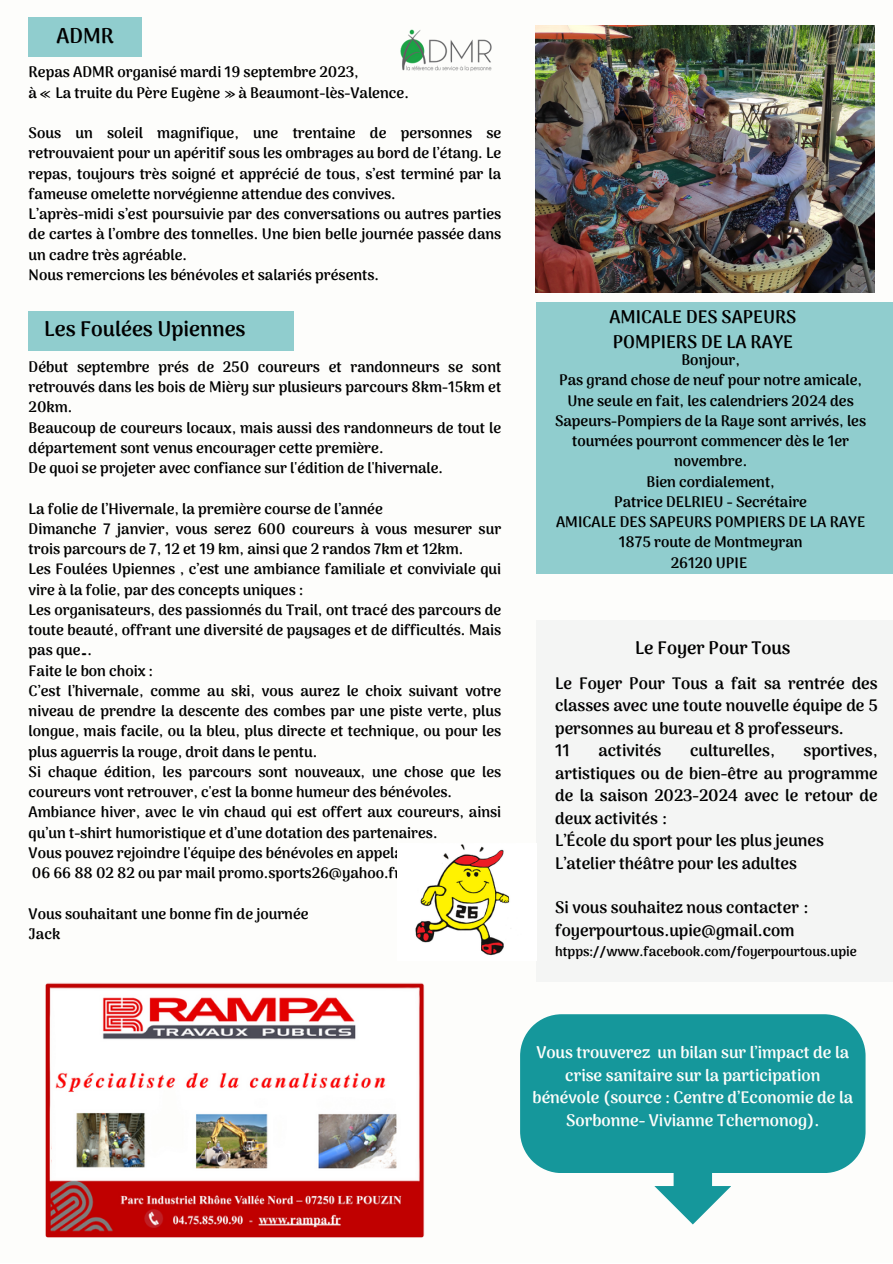
<style>
.page{position:relative;width:893px;height:1264px;background:#fff}
.page>*{position:absolute;margin:0;border:0;box-sizing:border-box;transform-origin:0 0}
.t1{font:800 21px "Arima Madurai";color:#000}
.t2{font:800 18px/24.8px "Arima Madurai";color:#000}
.t3{font:800 16.5px/22.5px "Arima Madurai";color:#000;text-align:justify}
.t4{font:800 16.5px/22.8px "Arima Madurai";color:#fdfdfb;text-align:center}
.t5{font:800 15px/20.2px "Arima Madurai";color:#000;text-align:justify}
.t6{font:800 13.5px "Arima Madurai";color:#000}
</style>
<div class="page">
<div style="left:0;top:0;width:892px;height:1262px;background:#fdfdfb"></div>
<img style="left:536px;top:26px;width:338px;height:266px">
<div style="left:29px;top:17px;width:113px;height:40px;background:#90cdce"></div>
<img style="left:45px;top:983px;width:380px;height:255px">
<div style="left:536px;top:302px;width:356px;height:272px;background:#90cdce"></div>
<div style="left:520px;top:1014px;width:345px;height:159px;background:#15979b"></div>
<div style="left:29px;top:311px;width:264px;height:40px;background:#90cdce"></div>
<div style="left:536px;top:620px;width:356px;height:362px;background:#f4f5f4"></div>
<svg style="left:654px;top:1147px;width:77px;height:77px"></svg>
<img style="left:400px;top:29px;width:92px;height:42px">
<img style="left:415px;top:844px;width:95px;height:112px">
<p class="t1" style="left:57px;top:23px;width:59px">ADMR</p>
<p class="t5" style="left:29px;top:62px;width:331px">Repas ADMR organisé mardi 19 septembre 2023,</p>
<p class="t5" style="left:29px;top:82px;width:381px">à « La truite du Père Eugène » à Beaumont-lès-Valence.</p>
<p class="t5" style="left:29px;top:123px;width:474px">Sous un soleil magnifique, une trentaine de personnes se retrouvaient pour un apéritif sous les ombrages au bord de l’étang. Le repas, toujours très soigné et apprécié de tous, s’est terminé par la fameuse omelette norvégienne attendue des convives.</p>
<p class="t5" style="left:29px;top:204px;width:474px">L’après-midi s’est poursuivie par des conversations ou autres parties de cartes à l’ombre des tonnelles. Une bien belle journée passée dans un cadre très agréable.</p>
<p class="t5" style="left:29px;top:264px;width:352px">Nous remercions les bénévoles et salariés présents.</p>
<p class="t1" style="left:44px;top:316px;width:203px">Les Foulées Upiennes</p>
<p class="t5" style="left:29px;top:356px;width:474px">Début septembre prés de 250 coureurs et randonneurs se sont retrouvés dans les bois de Mièry sur plusieurs parcours 8km-15km et 20km.</p>
<p class="t5" style="left:29px;top:417px;width:474px">Beaucoup de coureurs locaux, mais aussi des randonneurs de tout le département sont venus encourager cette première.</p>
<p class="t5" style="left:29px;top:458px;width:416px">De quoi se projeter avec confiance sur l'édition de l'hivernale.</p>
<p class="t5" style="left:29px;top:498px;width:355px">La folie de l’Hivernale, la première course de l’année</p>
<p class="t5" style="left:29px;top:518px;width:474px">Dimanche 7 janvier, vous serez 600 coureurs à vous mesurer sur trois parcours de 7, 12 et 19 km, ainsi que 2 randos 7km et 12km.</p>
<p class="t5" style="left:29px;top:559px;width:474px">Les Foulées Upiennes , c’est une ambiance familiale et conviviale qui vire à la folie, par des concepts uniques :</p>
<p class="t5" style="left:29px;top:599px;width:474px">Les organisateurs, des passionnés du Trail, ont tracé des parcours de toute beauté, offrant une diversité de paysages et de difficultés. Mais pas que….</p>
<p class="t5" style="left:29px;top:660px;width:126px">Faite le bon choix :</p>
<p class="t5" style="left:29px;top:680px;width:474px">C’est l’hivernale, comme au ski, vous aurez le choix suivant votre niveau de prendre la descente des combes par une piste verte, plus longue, mais facile, ou la bleu, plus directe et technique, ou pour les plus aguerris la rouge, droit dans le pentu.</p>
<p class="t5" style="left:29px;top:761px;width:474px">Si chaque édition, les parcours sont nouveaux, une chose que les coureurs vont retrouver, c'est la bonne humeur des bénévoles.</p>
<p class="t5" style="left:29px;top:802px;width:474px">Ambiance hiver, avec le vin chaud qui est offert aux coureurs, ainsi qu’un t-shirt humoristique et d’une dotation des partenaires.</p>
<p class="t5" style="left:29px;top:842px;width:412px">Vous pouvez rejoindre l'équipe des bénévoles en appelant le :</p>
<p class="t5" style="left:32px;top:862px;width:371px">06 66 88 02 82 ou par mail promo.sports26@yahoo.fr</p>
<p class="t5" style="left:29px;top:903px;width:281px">Vous souhaitant une bonne fin de journée</p>
<p class="t5" style="left:29px;top:923px;width:33px">Jack</p>
<p class="t2" style="left:609px;top:305px;width:188px">AMICALE DES SAPEURS<br>POMPIERS DE LA RAYE</p>
<p class="t5" style="left:681px;top:350px;width:60px">Bonjour,</p>
<p class="t5" style="left:559px;top:370px;width:304px">Pas grand chose de neuf pour notre amicale,</p>
<p class="t5" style="left:555px;top:390px;width:312px;text-align:center">Une seule en fait, les calendriers 2024 des Sapeurs-Pompiers de la Raye sont arrivés, les tournées pourront commencer dès le 1er novembre.</p>
<p class="t5" style="left:646px;top:471px;width:130px">Bien cordialement,</p>
<p class="t5" style="left:614px;top:491px;width:194px">Patrice DELRIEU - Secrétaire</p>
<p class="t5" style="left:556px;top:511px;width:311px">AMICALE DES SAPEURS POMPIERS DE LA RAYE</p>
<p class="t5" style="left:618px;top:532px;width:185px">1875 route de Montmeyran</p>
<p class="t5" style="left:670px;top:552px;width:78px">26120 UPIE</p>
<p class="t2" style="left:635px;top:635px;width:157px">Le Foyer Pour Tous</p>
<p class="t3" style="left:555px;top:671px;width:324px">Le Foyer Pour Tous a fait sa rentrée des classes avec une toute nouvelle équipe de 5 personnes au bureau et 8 professeurs.</p>
<p class="t3" style="left:555px;top:739px;width:16px">11</p>
<p class="t3" style="left:598px;top:739px;width:64px">activités</p>
<p class="t3" style="left:690px;top:739px;width:86px">culturelles,</p>
<p class="t3" style="left:555px;top:739px;width:324px;text-indent:248px">sportives, artistiques ou de bien-être au programme de la saison 2023-2024 avec le retour de deux activités :</p>
<p class="t3" style="left:555px;top:829px;width:270px">L’École du sport pour les plus jeunes</p>
<p class="t3" style="left:555px;top:851px;width:243px">L’atelier théâtre pour les adultes</p>
<p class="t3" style="left:555px;top:896px;width:254px">Si vous souhaitez nous contacter :</p>
<p class="t3" style="left:555px;top:919px;width:241px">foyerpourtous.upie@gmail.com</p>
<p class="t6" style="left:555px;top:943px;width:303px">htpps://www.facebook.com/foyerpourtous.upie</p>
<p class="t4" style="left:536px;top:1040px;width:314px">Vous trouverez un bilan sur l’impact de la crise sanitaire sur la participation</p>
<p class="t4" style="left:532px;top:1086px;width:322px">bénévole (source : Centre d’Economie de la<br>Sorbonne- Vivianne Tchernonog).</p>
</div>
